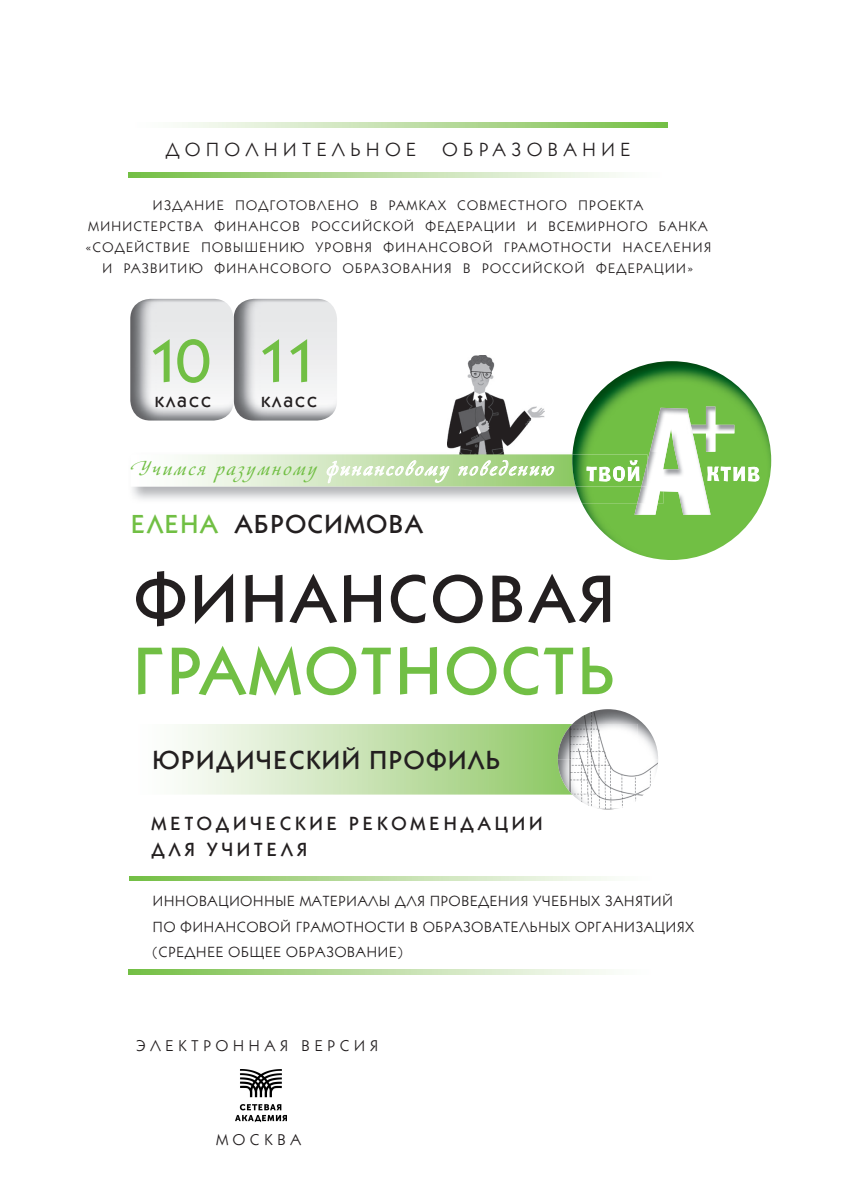
<style>
.page{position:relative;width:844px;height:1191px;background:#fff}
.page>*{position:absolute;margin:0;border:0;box-sizing:border-box;transform-origin:0 0}
.t1{font:500 67.73px "Kabel C";letter-spacing:.05em;color:#71bf44}
.t2{font:500 67.73px "Kabel C";letter-spacing:.05em;color:#231f20}
.t3{font:500 61.07px "Kabel C";color:#71bf44}
.t4{font:500 26.25px "Kabel C";letter-spacing:.06em;color:#231f20}
.t5{font:500 19.95px "Kabel C";letter-spacing:.1em;color:#231f20}
.t6{font:19.25px "Cometa C";letter-spacing:.1em;color:#fff}
.t7{font:500 19.25px/26.2px "Kabel C";letter-spacing:.2em;color:#231f20}
.t8{font:19.25px "Kabel C";letter-spacing:.3em;color:#231f20}
.t9{font:15.75px "Kabel Book ITC";letter-spacing:.31em;color:#221e1f}
.t10{font:14.88px/25.4px "Kabel Book ITC";letter-spacing:.06em;color:#231f20}
.t11{font:14px/21px "Kabel C";letter-spacing:.1em;color:#231f20;text-align:center}
.s1{color:#71bf44}
</style>
<div class="page">
<img style="left:447px;top:355px;width:97px;height:97px">
<img style="left:572px;top:709px;width:86px;height:50px">
<img style="left:572px;top:759px;width:65px;height:50px">
<svg style="left:180px;top:724px;width:392px;height:70px;background:#c5e0b0"></svg>
<img style="left:130px;top:299px;width:207px;height:121px">
<svg style="left:129px;top:876px;width:480px;height:4px;background:#badca0"></svg>
<svg style="left:128px;top:970px;width:480px;height:4px;background:#badca0"></svg>
<img style="left:132px;top:452px;width:440px;height:48px">
<img style="left:572px;top:361px;width:199px;height:199px">
<img style="left:572px;top:452px;width:62px;height:51px">
<img style="left:575px;top:454px;width:59px;height:32px">
<svg style="left:132px;top:454px;width:443px;height:32px"></svg>
<img style="left:690px;top:406px;width:44px;height:46px">
<svg style="left:586px;top:460px;width:173px;height:21px"></svg>
<img style="left:634px;top:408px;width:76px;height:107px">
<img style="left:637px;top:452px;width:26px;height:51px">
<img style="left:641px;top:462px;width:6px;height:24px">
<svg style="left:686px;top:425px;width:6px;height:8px"></svg>
<svg style="left:180px;top:122px;width:487px;height:5px;background:#badda1"></svg>
<svg style="left:128px;top:173px;width:490px;height:5px;background:#badca1"></svg>
<img style="left:235px;top:1069px;width:51px;height:53px">
<h3 class="t8" style="left:166px;top:137px;width:251px">ДОПОЛНИТЕЛЬНОЕ</h3>
<h3 class="t8" style="left:442px;top:137px;width:189px">ОБРАЗОВАНИЕ</h3>
<p class="t11" style="left:85px;top:194px;width:627px">ИЗДАНИЕ ПОДГОТОВЛЕНО В РАМКАХ СОВМЕСТНОГО ПРОЕКТА<br>МИНИСТЕРСТВА ФИНАНСОВ РОССИЙСКОЙ ФЕДЕРАЦИИ И ВСЕМИРНОГО БАНКА «СОДЕЙСТВИЕ ПОВЫШЕНИЮ УРОВНЯ ФИНАНСОВОЙ ГРАМОТНОСТИ НАСЕЛЕНИЯ И РАЗВИТИЮ ФИНАНСОВОГО ОБРАЗОВАНИЯ В РОССИЙСКОЙ ФЕДЕРАЦИИ»</p>
<h2 class="t3" style="left:148px;top:324px;width:174px">10 11</h2>
<h3 class="t5" style="left:155px;top:388px;width:58px">класс</h3>
<h3 class="t5" style="left:261px;top:388px;width:58px">класс</h3>
<h3 class="t6" style="left:130px;top:456px;width:424px"><span class="s1">Учимся разумному</span> финансовому поведению</h3>
<h3 class="t4" style="left:131px;top:508px;width:293px"><span class="s1">ЕЛЕНА</span> АБРОСИМОВА</h3>
<h1 class="t2" style="left:134px;top:557px;width:482px">ФИНАНСОВАЯ</h1>
<h1 class="t1" style="left:134px;top:629px;width:482px">ГРАМОТНОСТЬ</h1>
<h3 class="t4" style="left:152px;top:744px;width:349px">ЮРИДИЧЕСКИЙ ПРОФИЛЬ</h3>
<h3 class="t7" style="left:152px;top:809px;width:392px">МЕТОДИЧЕСКИЕ РЕКОМЕНДАЦИИ<br>ДЛЯ УЧИТЕЛЯ</h3>
<p class="t10" style="left:153px;top:888px;width:542px">ИННОВАЦИОННЫЕ МАТЕРИАЛЫ ДЛЯ ПРОВЕДЕНИЯ УЧЕБНЫХ ЗАНЯТИЙ<br>ПО ФИНАНСОВОЙ ГРАМОТНОСТИ В ОБРАЗОВАТЕЛЬНЫХ ОРГАНИЗАЦИЯХ (СРЕДНЕЕ ОБЩЕЕ ОБРАЗОВАНИЕ)</p>
<p class="t9" style="left:137px;top:1035px;width:243px">ЭЛЕКТРОННАЯ ВЕРСИЯ</p>
<p class="t9" style="left:216px;top:1130px;width:86px">МОСКВА</p>
</div>
